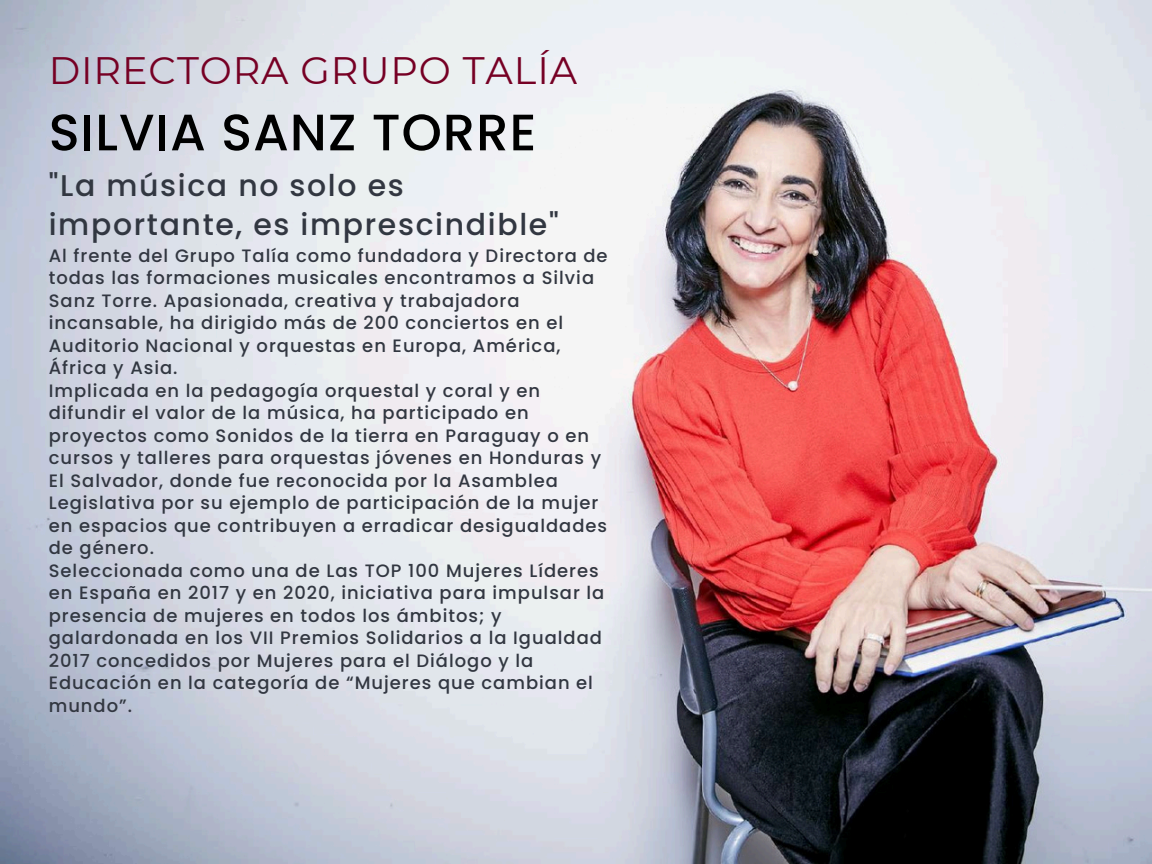
<style>
.page{position:relative;width:1152px;height:864px;background:#fff}
.page>*{position:absolute;margin:0;border:0;box-sizing:border-box;transform-origin:0 0}
.t1{font:500 51.15px "Poppins";letter-spacing:.02em;color:#000}
.t2{font:38.25px "Montserrat";letter-spacing:.025em;color:#760024}
.t3{font:500 30px/38.2px "Poppins";letter-spacing:.055em;color:#323741}
.t4{font:500 18px/22.5px "Poppins";letter-spacing:.055em;color:#323741}
</style>
<div class="page">
<img style="left:0;top:0;width:1152px;height:864px">
<h1 class="t2" style="left:49px;top:47px;width:530px">DIRECTORA GRUPO TALÍA</h1>
<h1 class="t1" style="left:49px;top:97px;width:489px">SILVIA SANZ TORRE</h1>
<h1 class="t3" style="left:49px;top:167px;width:511px">"La música no solo es importante, es imprescindible"</h1>
<h1 class="t4" style="left:49px;top:244px;width:560px">Al frente del Grupo Talía como fundadora y Directora de todas las formaciones musicales encontramos a Silvia Sanz Torre. Apasionada, creativa y trabajadora incansable, ha dirigido más de 200 conciertos en el Auditorio Nacional y orquestas en Europa, América, África y Asia.<br>Implicada en la pedagogía orquestal y coral y en difundir el valor de la música, ha participado en proyectos como Sonidos de la tierra en Paraguay o en cursos y talleres para orquestas jóvenes en Honduras y El Salvador, donde fue reconocida por la Asamblea Legislativa por su ejemplo de participación de la mujer en espacios que contribuyen a erradicar desigualdades de género.<br>Seleccionada como una de Las TOP 100 Mujeres Líderes en España en 2017 y en 2020, iniciativa para impulsar la presencia de mujeres en todos los ámbitos; y galardonada en los VII Premios Solidarios a la Igualdad 2017 concedidos por Mujeres para el Diálogo y la Educación en la categoría de “Mujeres que cambian el mundo”.</h1>
</div>
